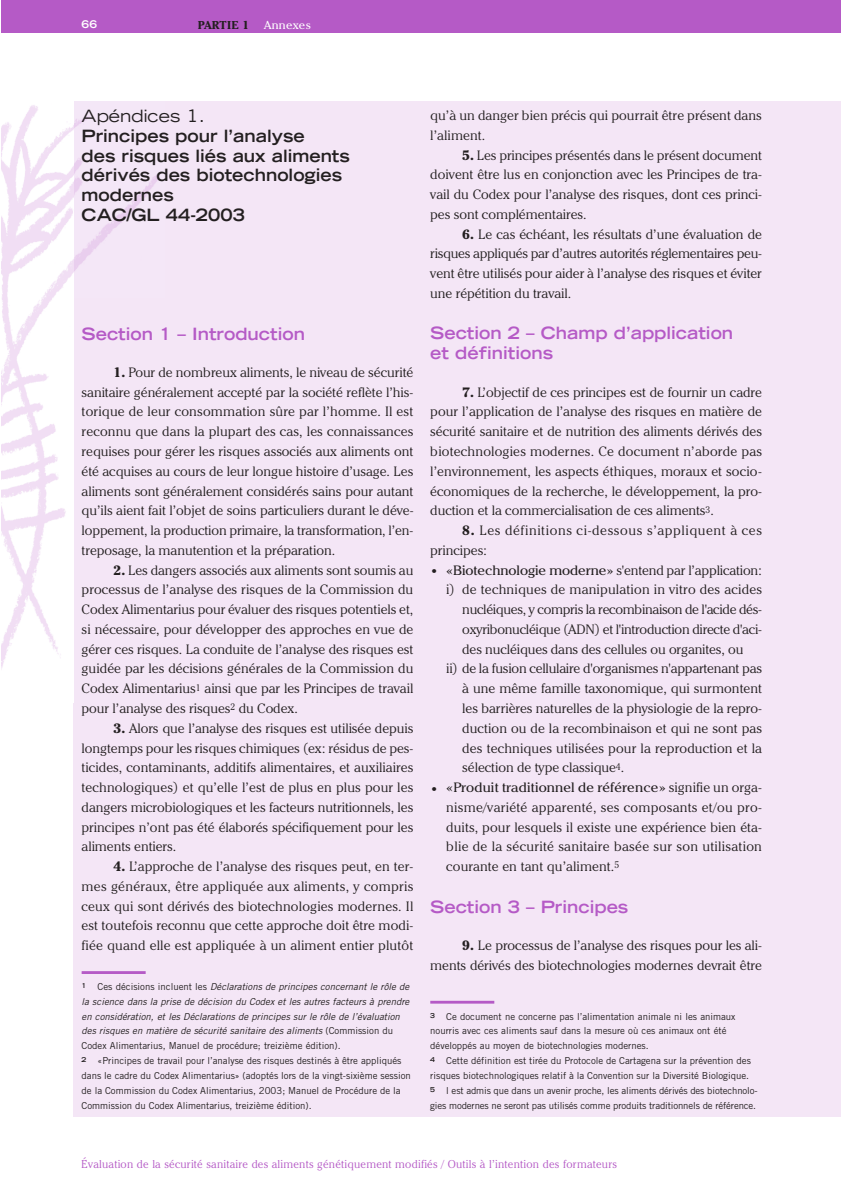
<style>
.page{position:relative;width:841px;height:1185px;background:#fff}
.page>*{position:absolute;margin:0;border:0;box-sizing:border-box;transform-origin:0 0}
.t1{font:700 expanded 16.95px/19.8px "Trade Gothic LH";color:#231f20}
.t2{font:700 expanded 16.95px/19.8px "Trade Gothic LH";color:#b55ac6}
.t3{font:expanded 16.95px "Trade Gothic LH";color:#231f20}
.t4{font:300 13.35px/19.8px "Cheltenham IT Cby BT";color:#231f20;text-align:justify;scale:1.04 1}
.t5{font:300 13.35px/19.8px "Cheltenham IT Cby BT";letter-spacing:.045em;color:#231f20;scale:1.04 1}
.t6{font:300 13.35px "Cheltenham IT Cby BT";letter-spacing:-.02em;color:#231f20;scale:1.04 1}
.t7{font:300 13.35px "Cheltenham IT Cby BT";letter-spacing:.02em;color:#231f20;scale:1.04 1}
.t8{font:300 11.25px "Cheltenham IT Cby BT";letter-spacing:.025em;color:#b55ac6}
.t9{font:700 11.25px "Cheltenham IT Cby BT";letter-spacing:.03em;color:#231f20;scale:1.04 1}
.t10{font:11.25px "Cheltenham IT Cby BT";letter-spacing:.025em;color:#fff;scale:1.04 1}
.t11{font:700 expanded 10.65px "Trade Gothic LH";color:#fff}
.t12{font:9.6px/14.9px "Trade Gothic";color:#231f20}
.s1{font-weight:700}
.s2{font-style:italic}
.s3{font-weight:400}
</style>
<div class="page">
<div style="left:74px;top:101px;width:766px;height:1014px;background:#f4e6f6"></div>
<div style="left:2px;top:0;width:838px;height:32px;background:#b55ac6"></div>
<img style="left:2px;top:105px;width:71px;height:562px">
<img style="left:74px;top:116px;width:85px;height:155px">
<hr style="left:82px;top:970px;width:64px;height:3px;background:#b55ac6">
<hr style="left:430px;top:1000px;width:64px;height:3px;background:#b55ac6">
<p class="t11" style="left:82px;top:20px;width:17px">66</p>
<p class="t9" style="left:198px;top:20px;width:51px">PARTIE 1</p>
<p class="t10" style="left:264px;top:21px;width:47px">Annexes</p>
<p class="t3" style="left:82px;top:110px;width:125px">Apéndices 1.</p>
<p class="t1" style="left:82px;top:127px;width:270px">Principes pour l’analyse<br>des risques liés aux aliments dérivés des biotechnologies modernes<br>CAC/GL 44-2003</p>
<p class="t2" style="left:82px;top:325px;width:225px">Section 1 – Introduction</p>
<p class="t4" style="left:82px;top:363px;width:320px;text-indent:32px"><span class="s1">1.</span> Pour de nombreux aliments, le niveau de sécurité sanitaire généralement accepté par la société reflète l’his&shy;torique de leur consommation sûre par l’homme. Il est reconnu que dans la plupart des cas, les connaissances requises pour gérer les risques associés aux aliments ont été acquises au cours de leur longue histoire d’usage. Les aliments sont généralement considérés sains pour autant qu’ils aient fait l’objet de soins particuliers durant le déve&shy;loppement, la production primaire, la transformation, l’en&shy;treposage, la manutention et la préparation.</p>
<p class="t4" style="left:82px;top:560px;width:320px;text-indent:32px"><span class="s1">2.</span> Les dangers associés aux aliments sont soumis au processus de l’analyse des risques de la Commission du Codex Alimentarius pour évaluer des risques potentiels et, si nécessaire, pour développer des approches en vue de gérer ces risques. La conduite de l’analyse des risques est guidée par les décisions générales de la Commission du Codex Alimentarius<sup>1</sup> ainsi que par les Principes de travail pour l’analyse des risques<sup>2</sup> du Codex.</p>
<p class="t4" style="left:82px;top:718px;width:320px;text-indent:32px"><span class="s1">3.</span> Alors que l’analyse des risques est utilisée depuis longtemps pour les risques chimiques (ex: résidus de pes&shy;ticides, contaminants, additifs alimentaires, et auxiliaires technologiques) et qu’elle l’est de plus en plus pour les dangers microbiologiques et les facteurs nutritionnels, les principes n’ont pas été élaborés spécifiquement pour les aliments entiers.</p>
<p class="t4" style="left:82px;top:857px;width:320px;text-indent:32px"><span class="s1">4.</span> L’approche de l’analyse des risques peut, en ter&shy;mes généraux, être appliquée aux aliments, y compris ceux qui sont dérivés des biotechnologies modernes. Il est toutefois reconnu que cette approche doit être modi&shy;fiée quand elle est appliquée à un aliment entier plutôt</p>
<p class="t12" style="left:82px;top:979px;width:331px"><sup>1</sup> C e s d é c i s i o n s i n c l u e n t l e s <span class="s2">Déclarations de principes concernant le rôle de la science dans la prise de décision du Codex et les autres facteurs à prendre en considération, et les Déclarations de principes sur le rôle de l’évaluation des risques en matière de sécurité sanitaire des aliments</span> ( C o m m i s s i o n d u Codex Alimentarius, Manuel de procédure; treizième édition).<br><sup>2</sup> «Principes de travail pour l’analyse des risques destinés à être appliqués dans le cadre du Codex Alimentarius» (adoptés lors de la vingt-sixième session de la Commission du Codex Alimentarius, 2003; Manuel de Procédure de la Commission du Codex Alimentarius, treizième édition).</p>
<p class="t4" style="left:430px;top:106px;width:320px">qu’à un danger bien précis qui pourrait être présent dans l’aliment.</p>
<p class="t4" style="left:430px;top:146px;width:320px;text-indent:32px"><span class="s1">5.</span> Les principes présentés dans le présent document doivent être lus en conjonction avec les Principes de tra&shy;vail du Codex pour l’analyse des risques, dont ces princi&shy;pes sont complémentaires.</p>
<p class="t4" style="left:430px;top:225px;width:320px;text-indent:32px"><span class="s1">6.</span> Le cas échéant, les résultats d’une évaluation de risques appliqués par d’autres autorités réglementaires peu&shy;vent être utilisés pour aider à l’analyse des risques et éviter une répétition du travail.</p>
<p class="t2" style="left:430px;top:325px;width:304px">Section 2 – Champ d’application et définitions</p>
<p class="t4" style="left:430px;top:383px;width:320px;text-indent:32px"><span class="s1">7.</span> L’objectif de ces principes est de fournir un cadre pour l’application de l’analyse des risques en matière de sécurité sanitaire et de nutrition des aliments dérivés des biotechnologies modernes. Ce document n’aborde pas l’environnement, les aspects éthiques, moraux et socio&shy;économiques de la recherche, le développement, la pro&shy;duction et la commercialisation de ces aliments<sup>3</sup>.</p>
<p class="t5" style="left:430px;top:521px;width:320px;text-indent:32px"><span class="s1">8.</span> Les définitions ci-dessous s’appliquent à ces principes:</p>
<p class="t4" style="left:430px;top:560px;width:320px"><span class="s3">• «Biotechnologie moderne»</span> s'entend par l’application:</p>
<p class="t7" style="left:446px;top:584px;width:305px">i) de techniques de manipulation in vitro des acides</p>
<p class="t6" style="left:462px;top:603px;width:289px">nucléiques, y compris la recombinaison de l'acide dés-</p>
<p class="t4" style="left:462px;top:620px;width:289px">oxyribonucléique (ADN) et l'introduction directe d'aci-</p>
<p class="t4" style="left:462px;top:639px;width:272px">des nucléiques dans des cellules ou organites, ou</p>
<p class="t4" style="left:446px;top:659px;width:305px">ii) de la fusion cellulaire d'organismes n'appartenant pas</p>
<p class="t4" style="left:462px;top:679px;width:289px">à une même famille taxonomique, qui surmontent</p>
<p class="t4" style="left:462px;top:699px;width:289px">les barrières naturelles de la physiologie de la repro-</p>
<p class="t4" style="left:462px;top:718px;width:289px">duction ou de la recombinaison et qui ne sont pas</p>
<p class="t4" style="left:462px;top:738px;width:289px">des techniques utilisées pour la reproduction et la</p>
<p class="t4" style="left:462px;top:758px;width:157px">sélection de type classique<sup>4</sup>.</p>
<p class="t4" style="left:446px;top:778px;width:305px;text-indent:-16px"><span class="s3">• «Produit traditionnel de référence»</span> signifie un orga&shy;nisme/variété apparenté, ses composants et/ou pro&shy;duits, pour lesquels il existe une expérience bien éta&shy;blie de la sécurité sanitaire basée sur son utilisation courante en tant qu’aliment.<sup>5</sup></p>
<p class="t2" style="left:430px;top:898px;width:199px">Section 3 – Principes</p>
<p class="t4" style="left:430px;top:936px;width:320px;text-align:right"><span class="s1">9.</span> Le processus de l’analyse des risques pour les ali&shy;ments dérivés des biotechnologies modernes devrait être</p>
<p class="t12" style="left:430px;top:1009px;width:329px"><sup>3</sup> Ce document ne concerne pas l’alimentation animale ni les animaux nourris avec ces aliments sauf dans la mesure où ces animaux ont été développés au moyen de biotechnologies modernes.<br><sup>4</sup> Cette définition est tirée du Protocole de Cartagena sur la prévention des risques biotechnologiques relatif à la Convention sur la Diversité Biologique.<br><sup>5</sup> l est admis que dans un avenir proche, les aliments dérivés des biotechnolo&shy;gies modernes ne seront pas utilisés comme produits traditionnels de référence.</p>
<p class="t8" style="left:82px;top:1159px;width:537px">Évaluation de la sécurité sanitaire des aliments génétiquement modifiés / Outils à l’intention des formateurs</p>
</div>
